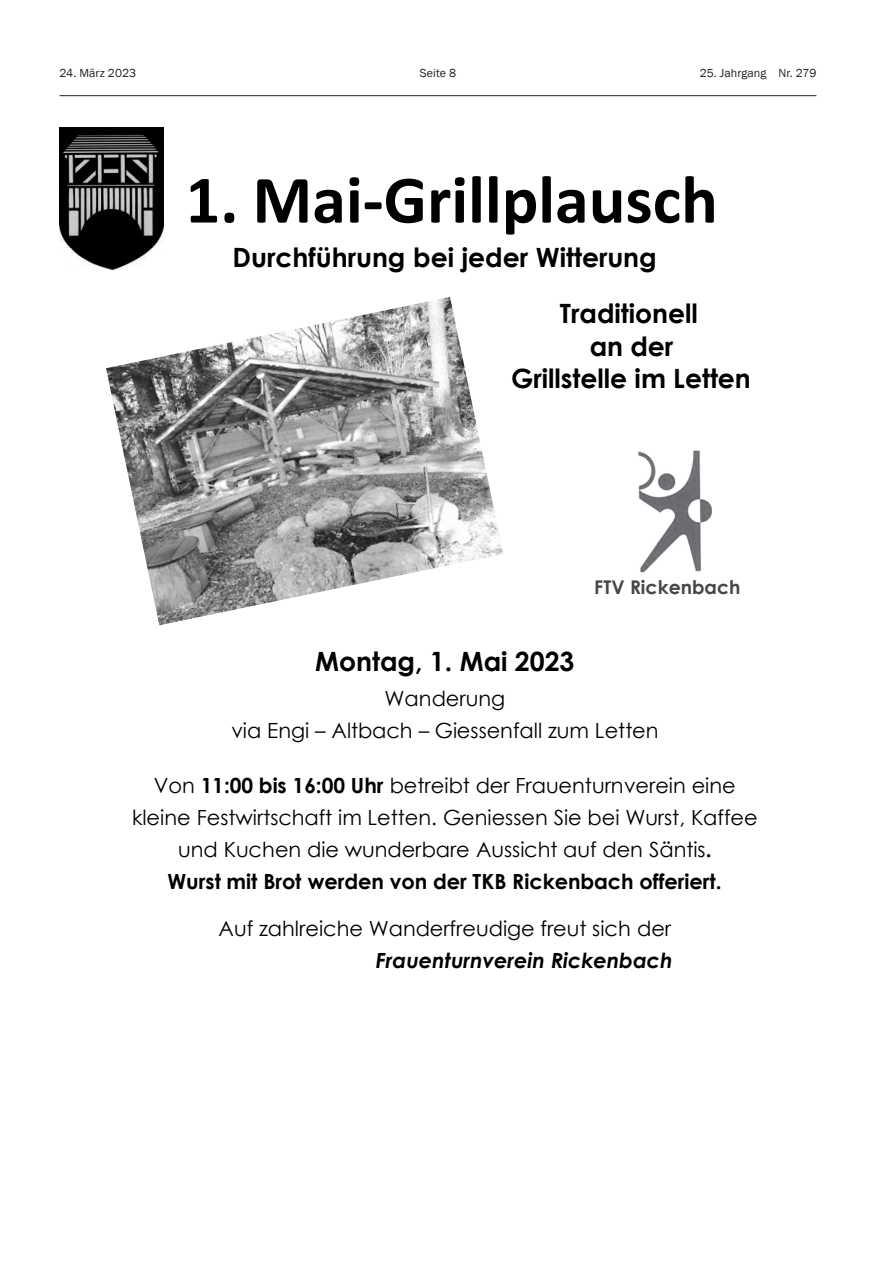
<style>
.page{position:relative;width:893px;height:1263px;background:#fff}
.page>*{position:absolute;margin:0;border:0;box-sizing:border-box;transform-origin:0 0}
.t1{font:700 68.25px "Calibri";color:#000}
.t2{font:700 26.55px/55.8px "Century Gothic";color:#000}
.t3{font:20.85px/32px "Century Gothic";color:#000;text-align:center}
.t4{font:italic 700 20.85px "Century Gothic";color:#000}
.t5{font:700 18.9px "Century Gothic";color:#474747}
.t6{font:12px "Franklin Gothic";letter-spacing:.005em;color:#231f20}
.s1{font-weight:700}
</style>
<div class="page">
<hr style="left:60px;top:95px;width:756px;height:1px;background:#231f20">
<img style="left:638px;top:450px;width:74px;height:122px">
<img style="left:106px;top:297px;width:397px;height:328px">
<img style="left:60px;top:128px;width:103px;height:143px">
<p class="t6" style="left:60px;top:66px;width:78px">24. März 2023</p>
<p class="t6" style="left:420px;top:66px;width:38px">Seite 8</p>
<p class="t6" style="left:700px;top:66px;width:118px">25. Jahrgang Nr. 279</p>
<h1 class="t1" style="left:186px;top:152px;width:534px">1. Mai-Grillplausch</h1>
<p class="t2" style="left:560px;top:229px;width:140px;text-indent:-327px">Durchführung bei jeder Witterung<br>Traditionell</p>
<p class="t2" style="left:511px;top:329px;width:241px;line-height:32.5px;text-align:center">an der<br>Grillstelle im Letten</p>
<p class="t5" style="left:594px;top:572px;width:148px">FTV Rickenbach</p>
<p class="t2" style="left:315px;top:632px;width:261px">Montag, 1. Mai 2023</p>
<p class="t3" style="left:231px;top:682px;width:429px">Wanderung<br>via Engi – Altbach – Giessenfall zum Letten</p>
<p class="t3" style="left:132px;top:769px;width:627px">Von <span class="s1">11:00 bis 16:00 Uhr</span> betreibt der Frauenturnverein eine kleine Festwirtschaft im Letten. Geniessen Sie bei Wurst, Kaffee und Kuchen die wunderbare Aussicht auf den Säntis<span class="s1">.<br>Wurst mit Brot werden von der TKB Rickenbach offeriert.</span></p>
<p class="t3" style="left:219px;top:912px;width:454px">Auf zahlreiche Wanderfreudige freut sich der</p>
<p class="t4" style="left:376px;top:944px;width:298px">Frauenturnverein Rickenbach</p>
</div>
